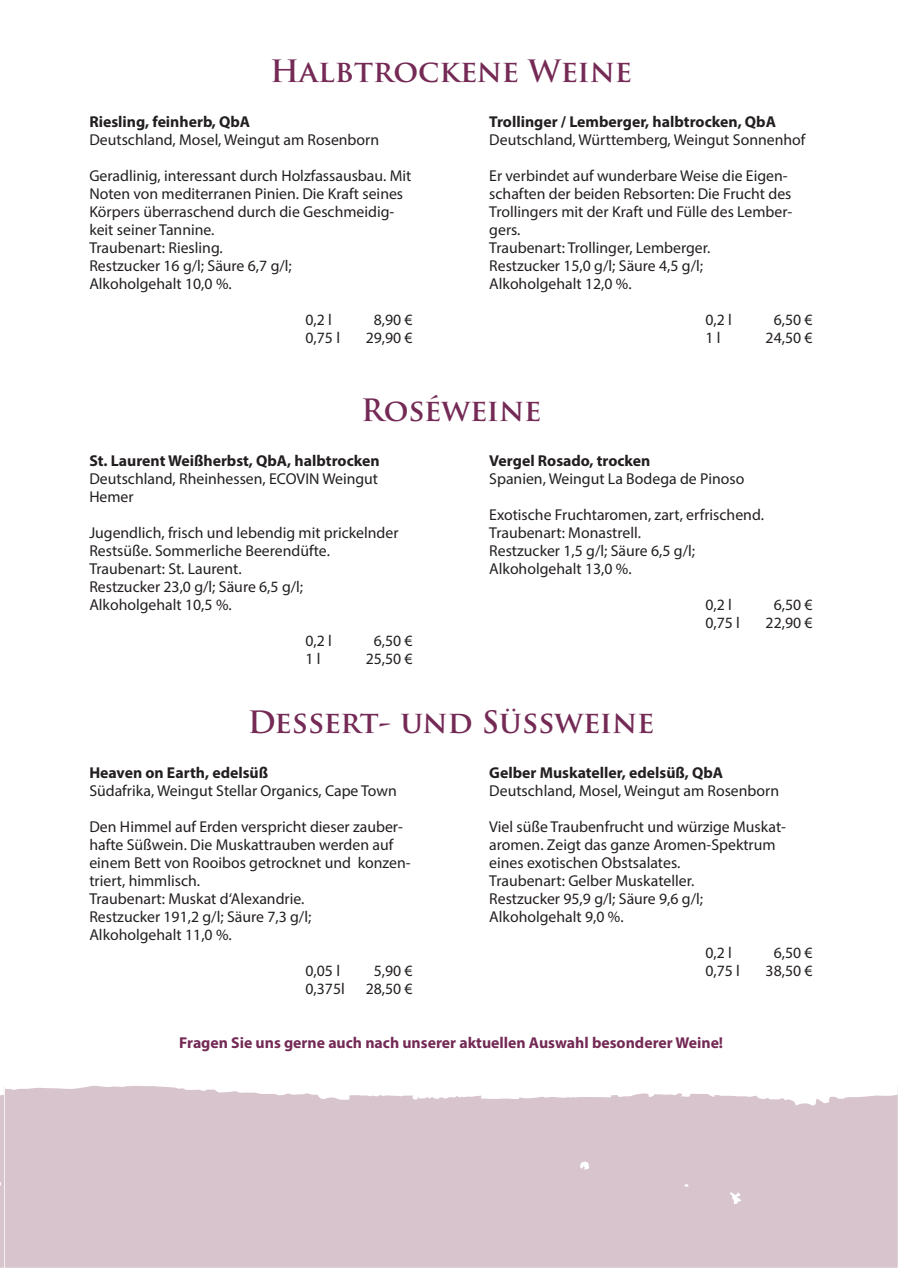
<style>
.page{position:relative;width:902px;height:1272px;background:#fff}
.page>*{position:absolute;margin:0;border:0;box-sizing:border-box;transform-origin:0 0}
.t1{font:700 30px "Trajan Pro";color:#742a55}
.t2{font:15.75px/18px "Myriad Pro";color:#231f20}
.t3{font:700 15.75px "Myriad Pro";color:#231f20}
.t4{font:700 15.75px "Myriad Pro";color:#742a55}
</style>
<div class="page">
<svg style="left:0;top:1094px;width:4px;height:173px"></svg>
<div style="left:5px;top:1086px;width:892px;height:181px;background:#d7c4cd"></div>
<svg style="left:579px;top:1161px;width:10px;height:9px"></svg>
<svg style="left:730px;top:1191px;width:12px;height:12px"></svg>
<svg style="left:683px;top:1183px;width:6px;height:3px"></svg>
<h1 class="t1" style="left:270px;top:52px;width:363px">Halbtrockene Weine</h1>
<p class="t3" style="left:89px;top:111px;width:162px">Riesling, feinherb, QbA</p>
<p class="t2" style="left:89px;top:130px;width:291px">Deutschland, Mosel, Weingut am Rosenborn</p>
<p class="t2" style="left:89px;top:166px;width:323px">Geradlinig, interessant durch Holzfassausbau. Mit Noten von mediterranen Pinien. Die Kraft seines Körpers überraschend durch die Geschmeidig&shy;keit seiner Tannine.<br>Traubenart: Riesling.<br>Restzucker 16 g/l; Säure 6,7 g/l;<br>Alkoholgehalt 10,0 %.</p>
<p class="t2" style="left:305px;top:310px;width:28px">0,2 l</p>
<p class="t2" style="left:374px;top:310px;width:40px">8,90 €</p>
<p class="t2" style="left:305px;top:328px;width:36px">0,75 l</p>
<p class="t2" style="left:365px;top:328px;width:48px">29,90 €</p>
<p class="t3" style="left:489px;top:111px;width:288px">Trollinger / Lemberger, halbtrocken, QbA</p>
<p class="t2" style="left:489px;top:130px;width:318px">Deutschland, Württemberg, Weingut Sonnenhof</p>
<p class="t2" style="left:489px;top:166px;width:304px">Er verbindet auf wunderbare Weise die Eigen&shy;schaften der beiden Rebsorten: Die Frucht des Trollingers mit der Kraft und Fülle des Lember&shy;gers.<br>Traubenart: Trollinger, Lemberger.<br>Restzucker 15,0 g/l; Säure 4,5 g/l; Alkoholgehalt 12,0 %.</p>
<p class="t2" style="left:705px;top:310px;width:28px">0,2 l</p>
<p class="t2" style="left:773px;top:310px;width:40px">6,50 €</p>
<p class="t2" style="left:705px;top:328px;width:17px">1 l</p>
<p class="t2" style="left:765px;top:328px;width:48px">24,50 €</p>
<h1 class="t1" style="left:361px;top:392px;width:182px">Roséweine</h1>
<p class="t3" style="left:89px;top:450px;width:292px">St. Laurent Weißherbst, QbA, halbtrocken</p>
<p class="t2" style="left:89px;top:469px;width:290px">Deutschland, Rheinhessen, ECOVIN Weingut<br>Hemer</p>
<p class="t2" style="left:89px;top:523px;width:310px">Jugendlich, frisch und lebendig mit prickelnder Restsüße. Sommerliche Beerendüfte.<br>Traubenart: St. Laurent.<br>Restzucker 23,0 g/l; Säure 6,5 g/l; Alkoholgehalt 10,5 %.</p>
<p class="t2" style="left:305px;top:631px;width:28px">0,2 l</p>
<p class="t2" style="left:374px;top:631px;width:40px">6,50 €</p>
<p class="t2" style="left:305px;top:649px;width:17px">1 l</p>
<p class="t2" style="left:365px;top:649px;width:48px">25,50 €</p>
<p class="t3" style="left:489px;top:450px;width:163px">Vergel Rosado, trocken</p>
<p class="t2" style="left:489px;top:469px;width:256px">Spanien, Weingut La Bodega de Pinoso</p>
<p class="t2" style="left:489px;top:505px;width:276px">Exotische Fruchtaromen, zart, erfrischend.<br>Traubenart: Monastrell.<br>Restzucker 1,5 g/l; Säure 6,5 g/l;<br>Alkoholgehalt 13,0 %.</p>
<p class="t2" style="left:705px;top:595px;width:28px">0,2 l</p>
<p class="t2" style="left:773px;top:595px;width:40px">6,50 €</p>
<p class="t2" style="left:705px;top:613px;width:36px">0,75 l</p>
<p class="t2" style="left:765px;top:613px;width:48px">22,90 €</p>
<h1 class="t1" style="left:248px;top:703px;width:408px">Dessert- und Süßweine</h1>
<p class="t3" style="left:89px;top:762px;width:180px">Heaven on Earth, edelsüß</p>
<p class="t2" style="left:89px;top:781px;width:309px">Südafrika, Weingut Stellar Organics, Cape Town</p>
<p class="t2" style="left:89px;top:817px;width:323px">Den Himmel auf Erden verspricht dieser zauber&shy;hafte Süßwein. Die Muskattrauben werden auf einem Bett von Rooibos getrocknet und konzen&shy;triert, himmlisch.<br>Traubenart: Muskat d‘Alexandrie.<br>Restzucker 191,2 g/l; Säure 7,3 g/l;<br>Alkoholgehalt 11,0 %.</p>
<p class="t2" style="left:305px;top:961px;width:36px">0,05 l</p>
<p class="t2" style="left:374px;top:961px;width:40px">5,90 €</p>
<p class="t2" style="left:305px;top:979px;width:41px">0,375l</p>
<p class="t2" style="left:365px;top:979px;width:48px">28,50 €</p>
<p class="t3" style="left:489px;top:762px;width:235px">Gelber Muskateller, edelsüß, QbA</p>
<p class="t2" style="left:489px;top:781px;width:291px">Deutschland, Mosel, Weingut am Rosenborn</p>
<p class="t2" style="left:489px;top:817px;width:298px">Viel süße Traubenfrucht und würzige Muskat&shy;aromen. Zeigt das ganze Aromen-Spektrum eines exotischen Obstsalates.<br>Traubenart: Gelber Muskateller.<br>Restzucker 95,9 g/l; Säure 9,6 g/l; Alkoholgehalt 9,0 %.</p>
<p class="t2" style="left:705px;top:943px;width:28px">0,2 l</p>
<p class="t2" style="left:773px;top:943px;width:40px">6,50 €</p>
<p class="t2" style="left:705px;top:961px;width:36px">0,75 l</p>
<p class="t2" style="left:765px;top:961px;width:48px">38,50 €</p>
<p class="t4" style="left:179px;top:1032px;width:545px">Fragen Sie uns gerne auch nach unserer aktuellen Auswahl besonderer Weine!</p>
</div>
